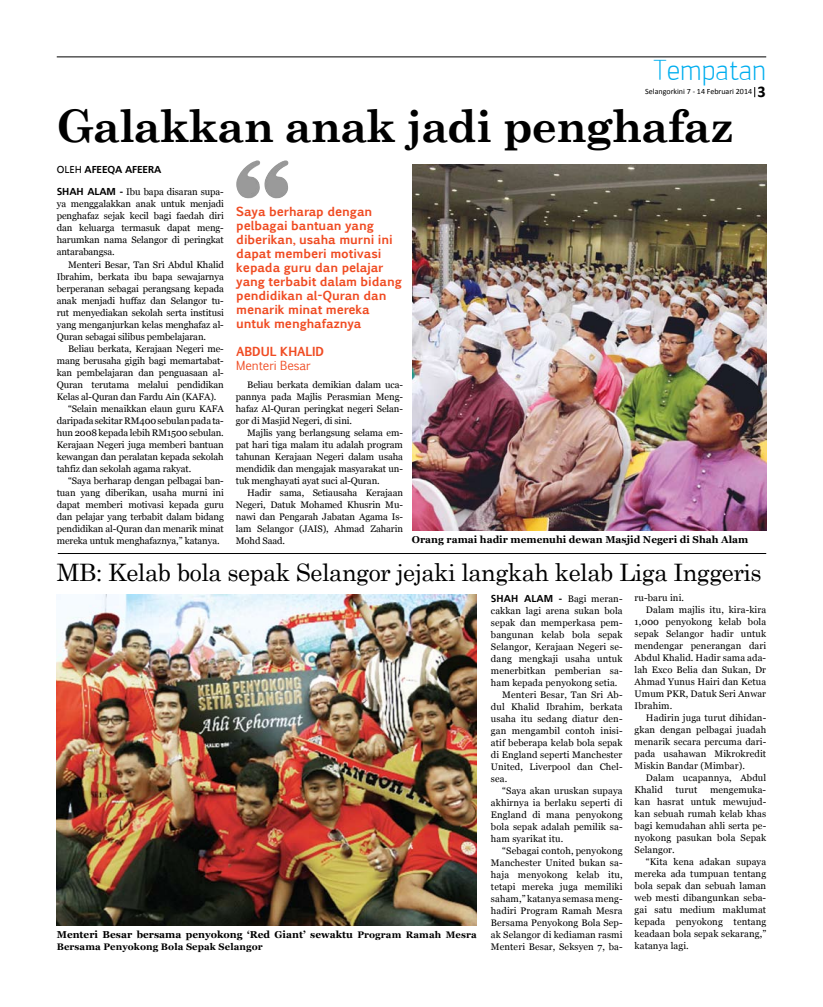
<style>
.page{position:relative;width:823px;height:1007px;background:#fff}
.page>*{position:absolute;margin:0;border:0;box-sizing:border-box;transform-origin:0 0}
.t1{font:700 45px "Century Schoolbook";letter-spacing:-.03em;color:#000}
.t2{font:28px "Engel Lightltd";color:#00aeef}
.t3{font:24px "Century Schoolbook";letter-spacing:-.02em;color:#000}
.t4{font:700 12px/14px "Pigiarniq";letter-spacing:-.01em;color:#f04c23}
.t5{font:12px "Pigiarniq";letter-spacing:-.01em;color:#f04c23}
.t6{font:700 10px "Georgia";color:#000}
.t7{font:700 10px "Frutiger Linotype";letter-spacing:-.01em;color:#000}
.t8{font:9.5px/12px "Georgia";letter-spacing:.01em;color:#000;text-align:justify}
.t9{font:9.5px "Georgia";letter-spacing:-.01em;color:#000}
.t10{font:700 9.5px "Georgia";letter-spacing:.01em;color:#000}
.t11{font:8px "Calibri";color:#000}
.s1{font-weight:700;font-size:16.3px}
.s2{font-weight:400}
.s3{font-family:"Frutiger Linotype";font-weight:700;font-size:10px}
.s4{font-size:9.5px}
</style>
<div class="page">
<hr style="left:57px;top:57px;width:708px;height:1px;background:#000">
<hr style="left:58px;top:553px;width:707px;height:1px;background:#000">
<img style="left:57px;top:594px;width:419px;height:331px">
<img style="left:236px;top:160px;width:53px;height:39px">
<img style="left:412px;top:165px;width:353px;height:365px">
<h2 class="t2" style="left:653px;top:60px;width:114px">Tempatan</h2>
<p class="t11" style="left:644px;top:87px;width:122px">Selangorkini 7 - 14 Februari 2014 <span class="s1">3</span></p>
<h1 class="t1" style="left:57px;top:90px;width:678px">Galakkan anak jadi penghafaz</h1>
<p class="t7" style="left:57px;top:164px;width:106px"><span class="s2">Oleh</span> AFEEQA AFEERA</p>
<p class="t8" style="left:57px;top:186px;width:168px"><span class="s3">SHAH ALAM -</span> Ibu bapa disaran supa&shy;ya menggalakkan anak untuk menjadi penghafaz sejak kecil bagi faedah diri dan keluarga termasuk dapat meng&shy;harumkan nama Selangor di peringkat antarabangsa.</p>
<p class="t8" style="left:57px;top:258px;width:168px;text-indent:11px">Menteri Besar, Tan Sri Abdul Khalid Ibrahim, berkata ibu bapa sewajarnya berperanan sebagai perangsang kepada anak menjadi huffaz dan Selangor tu&shy;rut menyediakan sekolah serta institusi yang menganjurkan kelas menghafaz al-Quran sebagai silibus pembelajaran.</p>
<p class="t9" style="left:68px;top:343px;width:157px">Beliau berkata, Kerajaan Negeri me-</p>
<p class="t9" style="left:57px;top:355px;width:168px">mang berusaha gigih bagi memartabat-</p>
<p class="t9" style="left:57px;top:367px;width:168px">kan pembelajaran dan penguasaan al-</p>
<p class="t9" style="left:57px;top:379px;width:168px">Quran terutama melalui pendidikan</p>
<p class="t9" style="left:57px;top:391px;width:161px">Kelas al-Quran dan Fardu Ain (KAFA).</p>
<p class="t9" style="left:68px;top:403px;width:157px">“Selain menaikkan elaun guru KAFA</p>
<p class="t9" style="left:57px;top:415px;width:168px">daripada sekitar RM400 sebulan pada ta-</p>
<p class="t9" style="left:57px;top:427px;width:168px">hun 2008 kepada lebih RM1500 sebulan.</p>
<p class="t9" style="left:57px;top:439px;width:168px">Kerajaan Negeri juga memberi bantuan</p>
<p class="t9" style="left:57px;top:451px;width:168px">kewangan dan peralatan kepada sekolah</p>
<p class="t9" style="left:57px;top:463px;width:136px">tahfiz dan sekolah agama rakyat.</p>
<p class="t9" style="left:68px;top:475px;width:157px">“Saya berharap dengan pelbagai ban-</p>
<p class="t9" style="left:57px;top:487px;width:168px">tuan yang diberikan, usaha murni ini</p>
<p class="t9" style="left:57px;top:499px;width:168px">dapat memberi motivasi kepada guru</p>
<p class="t9" style="left:57px;top:511px;width:168px">dan pelajar yang terbabit dalam bidang</p>
<p class="t9" style="left:57px;top:523px;width:168px">pendidikan al-Quran dan menarik minat</p>
<p class="t9" style="left:57px;top:535px;width:164px">mereka untuk menghafaznya,” katanya.</p>
<p class="t4" style="left:236px;top:204px;width:167px">Saya berharap dengan pelbagai bantuan yang diberikan, usaha murni ini dapat memberi motivasi kepada guru dan pelajar yang terbabit dalam bidang pendidikan al-Quran dan menarik minat mereka untuk menghafaznya</p>
<p class="t4" style="left:236px;top:344px;width:89px">ABDUL KHALID</p>
<p class="t5" style="left:236px;top:357px;width:76px">Menteri Besar</p>
<p class="t8" style="left:236px;top:379px;width:168px;text-indent:11px">Beliau berkata demikian dalam uca&shy;pannya pada Majlis Perasmian Meng&shy;hafaz Al-Quran peringkat negeri Selan&shy;gor di Masjid Negeri, di sini.</p>
<p class="t8" style="left:236px;top:427px;width:168px;text-indent:11px">Majlis yang berlangsung selama em&shy;pat hari tiga malam itu adalah program tahunan Kerajaan Negeri dalam usaha mendidik dan mengajak masyarakat un&shy;tuk menghayati ayat suci al-Quran.</p>
<p class="t8" style="left:236px;top:487px;width:168px;text-indent:11px">Hadir sama, Setiausaha Kerajaan Negeri, Datuk Mohamed Khusrin Mu&shy;nawi dan Pengarah Jabatan Agama Is&shy;lam Selangor (JAIS), Ahmad Zaharin Mohd Saad.</p>
<p class="t6" style="left:411px;top:534px;width:338px">Orang ramai hadir memenuhi dewan Masjid Negeri di Shah Alam</p>
<h3 class="t3" style="left:57px;top:552px;width:706px">MB: Kelab bola sepak Selangor jejaki langkah kelab Liga Inggeris</h3>
<p class="t6" style="left:57px;top:928px;width:421px">Menteri Besar bersama penyokong ‘Red Giant’ sewaktu <span class="s4">Program Ramah Mesra</span></p>
<p class="t10" style="left:57px;top:941px;width:207px">Bersama Penyokong Bola Sepak Selangor</p>
<p class="t8" style="left:490px;top:592px;width:133px"><span class="s3">SHAH ALAM -</span> Bagi meran-</p>
<p class="t8" style="left:490px;top:604px;width:133px">cakkan lagi arena sukan bola</p>
<p class="t8" style="left:490px;top:616px;width:133px">sepak dan memperkasa pem-</p>
<p class="t8" style="left:490px;top:628px;width:133px">bangunan kelab bola sepak</p>
<p class="t8" style="left:490px;top:640px;width:133px">Selangor, Kerajaan Negeri se-</p>
<p class="t8" style="left:490px;top:652px;width:133px">dang mengkaji usaha untuk</p>
<p class="t8" style="left:490px;top:664px;width:133px">menerbitkan pemberian sa-</p>
<p class="t8" style="left:490px;top:676px;width:128px">ham kepada penyokong setia.</p>
<p class="t8" style="left:502px;top:688px;width:122px">Menteri Besar, Tan Sri Ab-</p>
<p class="t8" style="left:490px;top:700px;width:133px">dul Khalid Ibrahim, berkata</p>
<p class="t8" style="left:490px;top:712px;width:133px">usaha itu sedang diatur den-</p>
<p class="t8" style="left:490px;top:724px;width:133px">gan mengambil contoh inisi-</p>
<p class="t8" style="left:490px;top:736px;width:133px">atif beberapa kelab bola sepak</p>
<p class="t8" style="left:490px;top:748px;width:133px">di England seperti Manchester</p>
<p class="t8" style="left:490px;top:760px;width:133px">United, Liverpool dan Chel-</p>
<p class="t8" style="left:490px;top:772px;width:18px">sea.</p>
<p class="t8" style="left:502px;top:784px;width:122px">“Saya akan uruskan supaya</p>
<p class="t8" style="left:490px;top:796px;width:133px">akhirnya ia berlaku seperti di</p>
<p class="t8" style="left:490px;top:808px;width:133px">England di mana penyokong</p>
<p class="t8" style="left:490px;top:820px;width:133px">bola sepak adalah pemilik sa-</p>
<p class="t8" style="left:490px;top:832px;width:74px">ham syarikat itu.</p>
<p class="t8" style="left:502px;top:844px;width:122px">“Sebagai contoh, penyokong</p>
<p class="t8" style="left:490px;top:856px;width:133px">Manchester United bukan sa-</p>
<p class="t8" style="left:490px;top:868px;width:133px">haja menyokong kelab itu,</p>
<p class="t8" style="left:490px;top:880px;width:133px">tetapi mereka juga memiliki</p>
<p class="t8" style="left:490px;top:892px;width:133px">saham,” katanya semasa meng-</p>
<p class="t8" style="left:490px;top:904px;width:133px">hadiri Program Ramah Mesra</p>
<p class="t8" style="left:490px;top:916px;width:133px">Bersama Penyokong Bola Sep-</p>
<p class="t8" style="left:490px;top:928px;width:133px">ak Selangor di kediaman rasmi</p>
<p class="t8" style="left:490px;top:940px;width:133px">Menteri Besar, Seksyen 7, ba-</p>
<p class="t8" style="left:634px;top:592px;width:51px">ru-baru ini.</p>
<p class="t8" style="left:645px;top:604px;width:122px">Dalam majlis itu, kira-kira</p>
<p class="t8" style="left:634px;top:616px;width:133px">1,000 penyokong kelab bola</p>
<p class="t8" style="left:634px;top:628px;width:133px">sepak Selangor hadir untuk</p>
<p class="t8" style="left:634px;top:640px;width:133px">mendengar penerangan dari</p>
<p class="t8" style="left:634px;top:651px;width:133px">Abdul Khalid. Hadir sama ada-</p>
<p class="t8" style="left:634px;top:663px;width:133px">lah Exco Belia dan Sukan, Dr</p>
<p class="t8" style="left:634px;top:675px;width:133px">Ahmad Yunus Hairi dan Ketua</p>
<p class="t8" style="left:634px;top:687px;width:133px">Umum PKR, Datuk Seri Anwar</p>
<p class="t8" style="left:634px;top:699px;width:39px">Ibrahim.</p>
<p class="t8" style="left:645px;top:711px;width:122px">Hadirin juga turut dihidan-</p>
<p class="t8" style="left:634px;top:723px;width:133px">gkan dengan pelbagai juadah</p>
<p class="t8" style="left:634px;top:735px;width:133px">menarik secara percuma dari-</p>
<p class="t8" style="left:634px;top:747px;width:133px">pada usahawan Mikrokredit</p>
<p class="t8" style="left:634px;top:759px;width:112px">Miskin Bandar (Mimbar).</p>
<p class="t8" style="left:645px;top:771px;width:122px">Dalam ucapannya, Abdul</p>
<p class="t8" style="left:634px;top:783px;width:30px">Khalid</p>
<p class="t8" style="left:675px;top:783px;width:23px">turut</p>
<p class="t8" style="left:634px;top:783px;width:133px;text-indent:75px">mengemuka&shy;kan hasrat untuk mewujud&shy;kan sebuah rumah kelab khas bagi kemudahan ahli serta pe&shy;nyokong pasukan bola Sepak Selangor.</p>
<p class="t8" style="left:634px;top:855px;width:133px;text-indent:11px">“Kita kena adakan supaya mereka ada tumpuan tentang bola sepak dan sebuah laman web mesti dibangunkan seba&shy;gai satu medium maklumat kepada penyokong tentang keadaan bola sepak sekarang,” katanya lagi.</p>
</div>
